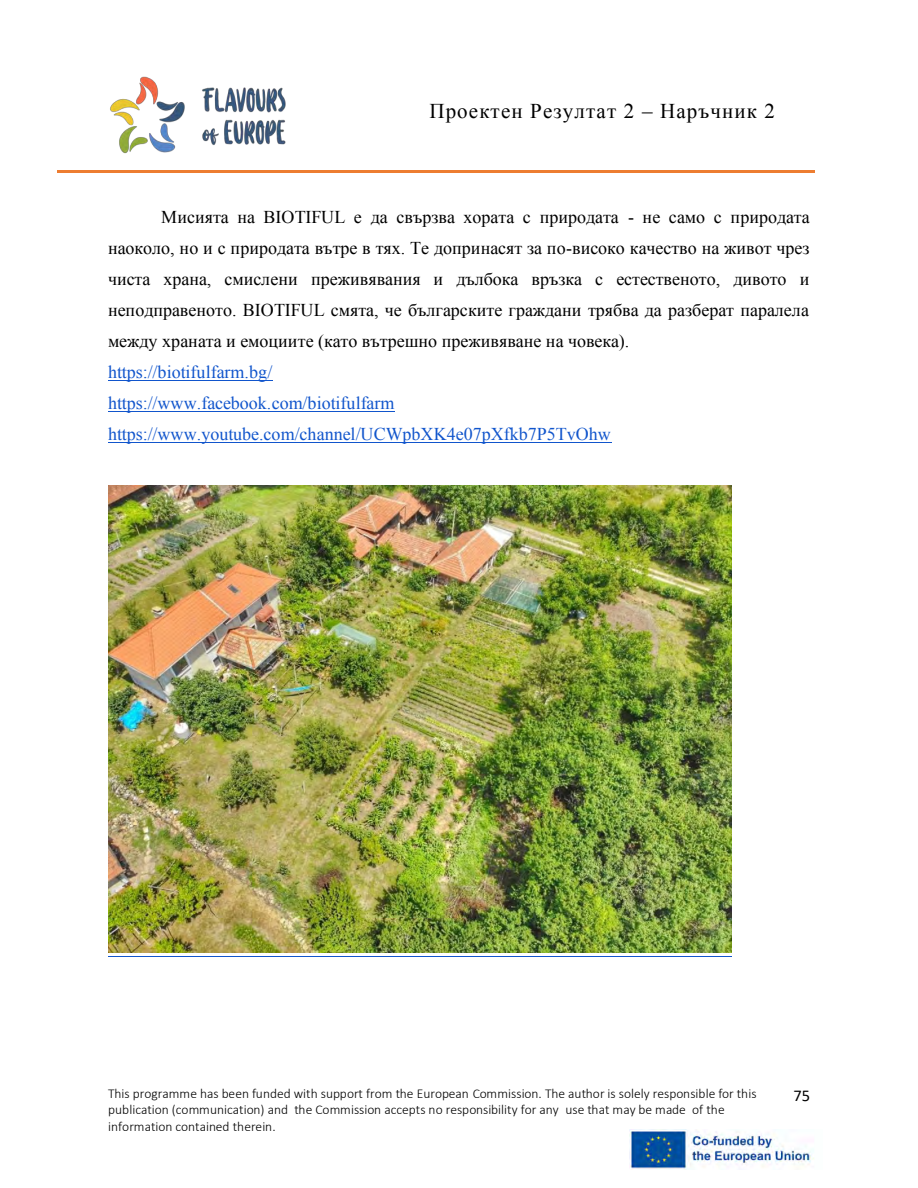
<style>
.page{position:relative;width:918px;height:1188px;background:#fff}
.page>*{position:absolute;margin:0;border:0;box-sizing:border-box;transform-origin:0 0}
.t1{font:21px "Times New Roman";letter-spacing:.055em;color:#000}
.t2{font:18px/31px "Times New Roman";color:#000;text-align:justify}
.t3{font:18px "Times New Roman";color:#15c}
.t4{font:16.5px "Calibri";color:#000}
.t5{font:300 13.5px/16.5px "Calibri";color:#000}
</style>
<div class="page">
<hr style="left:57px;top:170px;width:334px;height:3px;background:#ed7d31">
<hr style="left:392px;top:170px;width:422px;height:3px;background:#ed7d31">
<img style="left:110px;top:76px;width:176px;height:78px">
<img style="left:630px;top:1129px;width:184px;height:41px">
<hr style="left:108px;top:380px;width:165px;height:1px;background:#15c">
<hr style="left:108px;top:411px;width:287px;height:1px;background:#15c">
<hr style="left:108px;top:442px;width:503px;height:1px;background:#15c">
<hr style="left:108px;top:956px;width:624px;height:1px;background:#15c">
<img style="left:108px;top:486px;width:623px;height:467px">
<p class="t1" style="left:430px;top:97px;width:347px">Проектен Резултат 2 – Наръчник 2</p>
<p class="t2" style="left:108px;top:201px;width:703px;text-indent:53px">Мисията на BIOTIFUL е да свързва хората с природата - не само с природата наоколо, но и с природата вътре в тях. Те допринасят за по-високо качество на живот чрез чиста храна, смислени преживявания и дълбока връзка с естественото, дивото и неподправеното. BIOTIFUL смята, че българските граждани трябва да разберат паралела между храната и емоциите (като вътрешно преживяване на човека).</p>
<p class="t3" style="left:108px;top:360px;width:166px">https://biotifulfarm.bg/</p>
<p class="t3" style="left:108px;top:391px;width:288px">https://www.facebook.com/biotifulfarm</p>
<p class="t3" style="left:108px;top:422px;width:504px">https://www.youtube.com/channel/UCWpbXK4e07pXfkb7P5TvOhw</p>
<p class="t5" style="left:108px;top:1086px;width:650px">This programme has been funded with support from the European Commission. The author is solely responsible for this publication (communication) and the Commission accepts no responsibility for any use that may be made of the information contained therein.</p>
<p class="t4" style="left:793px;top:1088px;width:18px">75</p>
</div>
